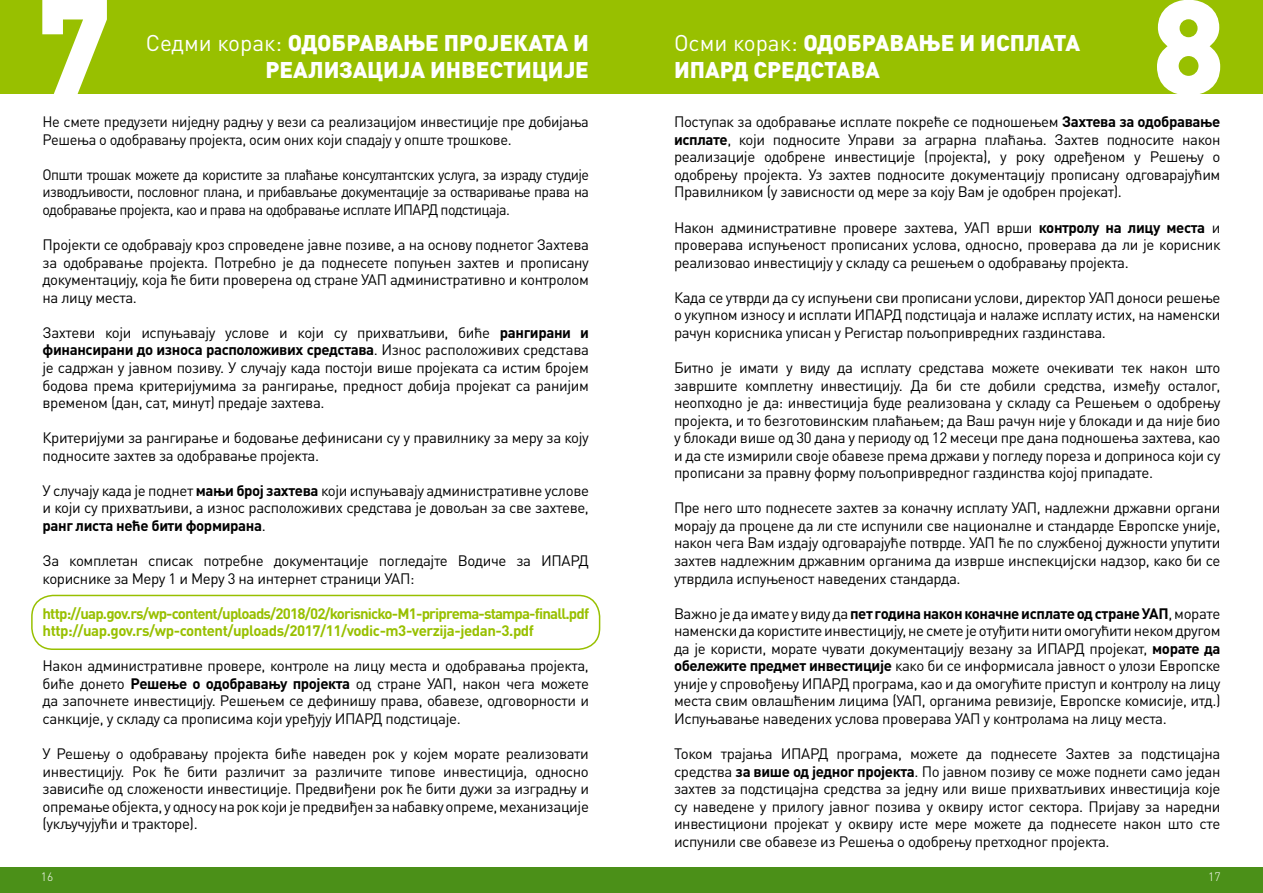
<style>
.page{position:relative;width:1263px;height:893px;background:#fff}
.page>*{position:absolute;margin:0;border:0;box-sizing:border-box;transform-origin:0 0}
.t1{font:900 132.3px "DIN Pro";color:#fff}
.t2{font:900 22.5px/27px "DIN Pro";color:#fff;text-align:right}
.t3{font:15px/17.5px "DIN Pro";letter-spacing:-.025em;color:#000;text-align:justify}
.t4{font:15px/17.5px "DIN Pro";letter-spacing:-.025em;color:#000;text-align:justify;scale:.95 1}
.t5{font:700 15px/17.5px "DIN Pro";letter-spacing:-.055em;color:#98c000}
.t6{font:300 12px "DIN Pro";color:#fff}
.s1{font-weight:400}
.s2{font-weight:700}
</style>
<div class="page">
<div style="left:0;top:0;width:631px;height:94px;background:#98c000"></div>
<div style="left:631px;top:0;width:632px;height:94px;background:#98c000"></div>
<div style="left:631px;top:867px;width:632px;height:26px;background:#4b9018"></div>
<div style="left:0;top:867px;width:631px;height:26px;background:#4b9018"></div>
<div style="left:31px;top:595px;width:569px;height:55px;border:2px solid #98c000;border-radius:21px"></div>
<h1 class="t1" style="left:38px;top:-67px;width:75px">7</h1>
<h1 class="t1" style="left:1152px;top:-67px;width:75px">8</h1>
<h2 class="t2" style="left:146px;top:27px;width:445px"><span class="s1">Седми корак:</span> ОДОБРАВАЊЕ ПРОЈЕКАТА И<br>РЕАЛИЗАЦИЈА ИНВЕСТИЦИЈЕ</h2>
<h2 class="t2" style="left:674px;top:27px;width:408px;text-align:left"><span class="s1">Осми корак:</span> ОДОБРАВАЊЕ И ИСПЛАТА<br>ИПАРД СРЕДСТАВА</h2>
<p class="t3" style="left:43px;top:112px;width:548px">Не смете предузети ниједну радњу у вези са реализацијом инвестиције пре добијања<br>Решења о одобравању пројекта, осим оних који спадају у опште трошкове.</p>
<p class="t4" style="left:43px;top:164px;width:577px">Општи трошак можете да користите за плаћање консултантских услуга, за израду студије изводљивости, пословног плана, и прибављање документације за остваривање права на одобравање пројекта, као и права на одобравање исплате ИПАРД подстицаја.</p>
<p class="t3" style="left:43px;top:234px;width:548px">Пројекти се одобравају кроз спроведене јавне позиве, а на основу поднетог Захтева за одобравање пројекта. Потребно је да поднесете попуњен захтев и прописану документацију, која ће бити проверена од стране УАП административно и контролом на лицу места.</p>
<p class="t3" style="left:43px;top:322px;width:548px">Захтеви који испуњавају услове и који су прихватљиви, биће <span class="s2">рангирани и финансирани до износа расположивих средстава</span>. Износ расположивих средстава је садржан у јавном позиву. У случају када постоји више пројеката са истим бројем бодова према критеријумима за рангирање, предност добија пројекат са ранијим временом (дан, сат, минут) предаје захтева.</p>
<p class="t3" style="left:43px;top:427px;width:548px">Критеријуми за рангирање и бодовање дефинисани су у правилнику за меру за коју подносите захтев за одобравање пројекта.</p>
<p class="t3" style="left:43px;top:480px;width:548px">У случају када је поднет <span class="s2">мањи број захтева</span> који испуњавају административне услове и који су прихватљиви, а износ расположивих средстава је довољан за све захтеве, <span class="s2">ранг листа неће бити формирана</span>.</p>
<p class="t3" style="left:43px;top:550px;width:548px">За комплетан списак потребне документације погледајте Водиче за ИПАРД кориснике за Меру 1 и Меру 3 на интернет страници УАП:</p>
<p class="t5" style="left:43px;top:603px;width:548px">http://uap.gov.rs/wp-content/uploads/2018/02/korisnicko-M1-priprema-stampa-finall.pdf http://uap.gov.rs/wp-content/uploads/2017/11/vodic-m3-verzija-jedan-3.pdf</p>
<p class="t3" style="left:43px;top:656px;width:548px">Након административне провере, контроле на лицу места и одобравања пројекта, биће донето <span class="s2">Решење о одобравању пројекта</span> од стране УАП, након чега можете да започнете инвестицију. Решењем се дефинишу права, обавезе, одговорности и санкције, у складу са прописима који уређују ИПАРД подстицаје.</p>
<p class="t3" style="left:43px;top:743px;width:548px">У Решењу о одобравању пројекта биће наведен рок у којем морате реализовати инвестицију. Рок ће бити различит за различите типове инвестиција, односно зависиће од сложености инвестиције. Предвиђени рок ће бити дужи за изградњу и опремање објекта, у односу на рок који је предвиђен за набавку опреме, механизације (укључујући и тракторе).</p>
<p class="t3" style="left:674px;top:112px;width:548px">Поступак за одобравање исплате покреће се подношењем <span class="s2">Захтева за одобравање исплате</span>, који подносите Управи за аграрна плаћања. Захтев подносите након реализације одобрене инвестиције (пројекта), у року одређеном у Решењу о одобрењу пројекта. Уз захтев подносите документацију прописану одговарајућим Правилником (у зависности од мере за коју Вам је одобрен пројекат).</p>
<p class="t3" style="left:674px;top:217px;width:548px">Након административне провере захтева, УАП врши <span class="s2">контролу на лицу места</span> и проверава испуњеност прописаних услова, односно, проверава да ли је корисник реализовао инвестицију у складу са решењем о одобравању пројекта.</p>
<p class="t3" style="left:674px;top:287px;width:548px">Када се утврди да су испуњени сви прописани услови, директор УАП доноси решење о укупном износу и исплати ИПАРД подстицаја и налаже исплату истих, на наменски рачун корисника уписан у Регистар пољопривредних газдинстава.</p>
<p class="t3" style="left:674px;top:357px;width:548px">Битно је имати у виду да исплату средстава можете очекивати тек након што завршите комплетну инвестицију. Да би сте добили средства, између осталог, неопходно је да: инвестиција буде реализована у складу са Решењем о одобрењу пројекта, и то безготовинским плаћањем; да Ваш рачун није у блокади и да није био у блокади више од 30 дана у периоду од 12 месеци пре дана подношења захтева, као и да сте измирили своје обавезе према држави у погледу пореза и доприноса који су прописани за правну форму пољопривредног газдинства којој припадате.</p>
<p class="t3" style="left:674px;top:498px;width:548px">Пре него што поднесете захтев за коначну исплату УАП, надлежни државни органи морају да процене да ли сте испунили све националне и стандарде Европске уније, након чега Вам издају одговарајуће потврде. УАП ће по службеној дужности упутити захтев надлежним државним органима да изврше инспекцијски надзор, како би се утврдила испуњеност наведених стандарда.</p>
<p class="t3" style="left:674px;top:603px;width:548px">Важно је да имате у виду да <span class="s2">пет година након коначне исплате од стране УАП</span>, морате наменски да користите инвестицију, не смете је отуђити нити омогућити неком другом да је користи, морате чувати документацију везану за ИПАРД пројекат, <span class="s2">морате да обележите предмет инвестиције</span> како би се информисала јавност о улози Европске уније у спровођењу ИПАРД програма, као и да омогућите приступ и контролу на лицу места свим овлашћеним лицима (УАП, органима ревизије, Европске комисије, итд.)<br>Испуњавање наведених услова проверава УАП у контролама на лицу места.</p>
<p class="t3" style="left:674px;top:743px;width:548px">Током трајања ИПАРД програма, можете да поднесете Захтев за подстицајна средства <span class="s2">за више од једног пројекта</span>. По јавном позиву се може поднети само један захтев за подстицајна средства за једну или више прихватљивих инвестиција које су наведене у прилогу јавног позива у оквиру истог сектора. Пријаву за наредни инвестициони пројекат у оквиру исте мере можете да поднесете након што сте испунили све обавезе из Решења о одобрењу претходног пројекта.</p>
<p class="t6" style="left:41px;top:867px;width:14px">16</p>
<p class="t6" style="left:1208px;top:867px;width:14px">17</p>
</div>
